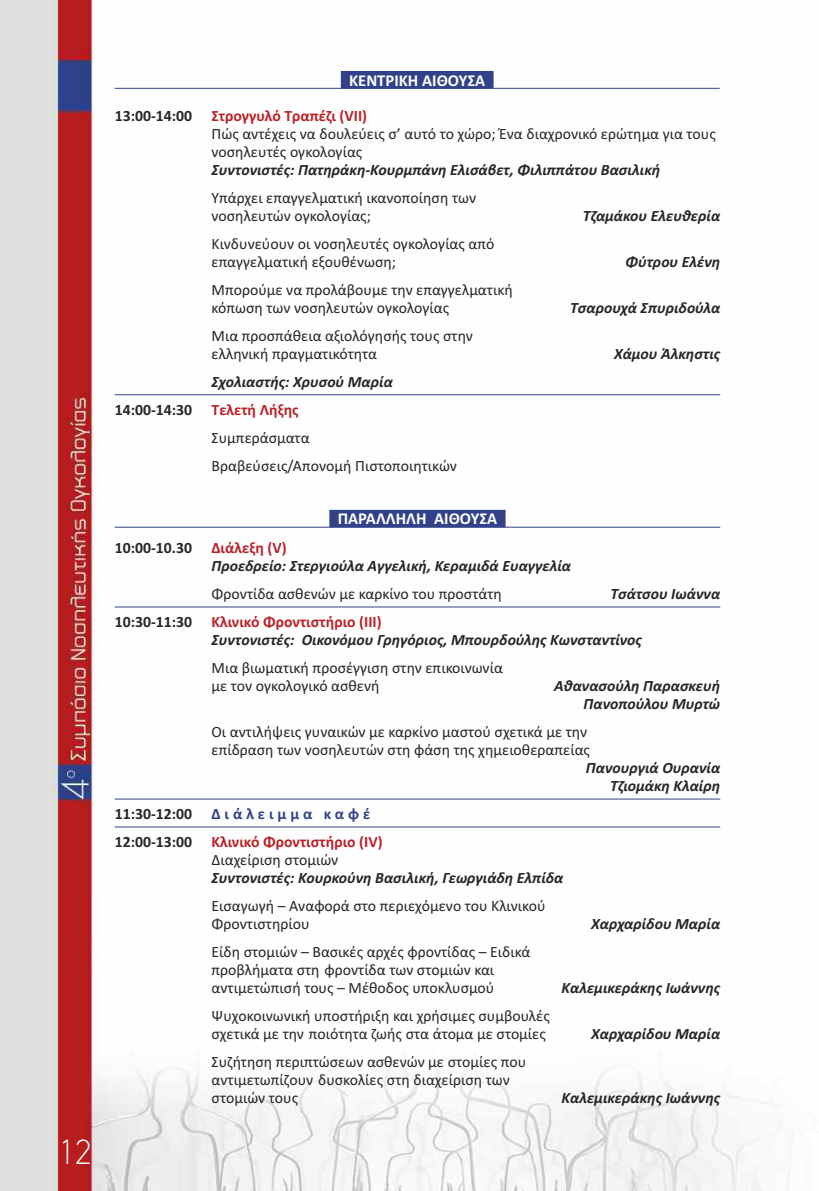
<style>
.page{position:relative;width:819px;height:1191px;background:#fff}
.page>*{position:absolute;margin:0;border:0;box-sizing:border-box;transform-origin:0 0}
.t1{font:100 35px "PF Din Text";color:#fff}
.t2{font:700 16.62px "Calibri";color:#fff}
.t3{font:15.75px/18px "Calibri";color:#272526}
.t4{font:italic 700 15.75px/18px "Calibri";color:#272526}
.t5{font:700 15.75px/28px "Calibri";color:#ba2228}
.t6{font:700 15.75px "Calibri";color:#272526}
.s1{color:#32428a}
.s2{font-weight:700}
.s3{font-weight:700;color:#ba2228}
.s4{color:#ba2228}
.s5{font-style:normal}
.s6{font-style:normal;color:#ba2228}
.s7{color:#272526}
</style>
<div class="page">
<img style="left:0;top:0;width:793px;height:1191px">
<hr style="left:115px;top:394px;width:605px;height:1px;background:#32428a">
<div style="left:329px;top:510px;width:176px;height:17px;background:#32428a"></div>
<hr style="left:115px;top:527px;width:605px;height:1px;background:#32428a">
<hr style="left:115px;top:606px;width:605px;height:1px;background:#32428a">
<hr style="left:115px;top:798px;width:605px;height:1px;background:#32428a">
<hr style="left:115px;top:826px;width:605px;height:1px;background:#32428a">
<div style="left:341px;top:71px;width:152px;height:17px;background:#32428a"></div>
<hr style="left:115px;top:88px;width:604px;height:1px;background:#32428a">
<h1 class="t1" style="left:60px;top:1131px;width:33px">12</h1>
<p class="t2" style="left:341px;top:70px;width:154px"><span class="s1">&lt;</span>ΚΕΝΤΡΙΚΗ ΑΙΘΟΥΣΑ<span class="s1">&gt;</span></p>
<p class="t3" style="left:211px;top:106px;width:506px;text-indent:-97px"><span class="s2">13:00-14:00</span> <span class="s3">Στρογγυλό Τραπέζι (VII)<br></span>Πώς αντέχεις να δουλεύεις σ’ αυτό το χώρο; Ένα διαχρονικό ερώτημα για τους νοσηλευτές ογκολογίας</p>
<p class="t4" style="left:211px;top:161px;width:450px">Συντονιστές: Πατηράκη-Κουρμπάνη Ελισάβετ, Φιλιππάτου Βασιλική</p>
<p class="t3" style="left:211px;top:189px;width:266px">Υπάρχει επαγγελματική ικανοποίηση των νοσηλευτών ογκολογίας;</p>
<p class="t4" style="left:583px;top:207px;width:139px">Τζαμάκου Ελευθερία</p>
<p class="t3" style="left:211px;top:234px;width:284px">Κινδυνεύουν οι νοσηλευτές ογκολογίας από επαγγελματική εξουθένωση;</p>
<p class="t3" style="left:211px;top:280px;width:303px">Μπορούμε να προλάβουμε την επαγγελματική κόπωση των νοσηλευτών ογκολογίας</p>
<p class="t3" style="left:211px;top:326px;width:263px">Μια προσπάθεια αξιολόγησής τους στην ελληνική πραγματικότητα</p>
<p class="t4" style="left:211px;top:372px;width:183px">Σχολιαστής: Χρυσού Μαρία</p>
<p class="t6" style="left:115px;top:400px;width:185px">14:00-14:30 <span class="s4">Τελετή Λήξης</span></p>
<p class="t3" style="left:211px;top:428px;width:100px">Συµπεράσµατα</p>
<p class="t3" style="left:211px;top:456px;width:247px">Βραβεύσεις/Απονοµή Πιστοποιητικών</p>
<p class="t4" style="left:625px;top:253px;width:96px">Φύτρου Ελένη</p>
<p class="t4" style="left:570px;top:298px;width:152px">Τσαρουχά Σπυριδούλα</p>
<p class="t4" style="left:614px;top:344px;width:108px">Χάμου Άλκηστις</p>
<p class="t2" style="left:329px;top:509px;width:178px"><span class="s1">&lt;</span>ΠΑΡΑΛΛΗΛΗ ΑΙΘΟΥΣΑ<span class="s1">&gt;</span></p>
<p class="t4" style="left:211px;top:539px;width:361px;text-indent:-97px"><span class="s5">10:00-10.30</span> <span class="s6">Διάλεξη (V)<br></span>Προεδρείο: Στεργιούλα Αγγελική, Κεραμιδά Ευαγγελία</p>
<p class="t3" style="left:211px;top:585px;width:292px">Φροντίδα ασθενών με καρκίνο του προστάτη</p>
<p class="t4" style="left:610px;top:585px;width:111px">Τσάτσου Ιωάννα</p>
<p class="t4" style="left:211px;top:612px;width:432px;text-indent:-97px"><span class="s5">10:30-11:30</span> <span class="s6">Κλινικό Φροντιστήριο (ΙΙΙ)<br></span>Συντονιστές: Οικονόμου Γρηγόριος, Μπουρδούλης Κωνσταντίνος</p>
<p class="t3" style="left:211px;top:658px;width:293px">Μια βιωματική προσέγγιση στην επικοινωνία με τον ογκολογικό ασθενή</p>
<p class="t4" style="left:554px;top:676px;width:167px;text-align:right">Αθανασούλη Παρασκευή<br>Πανοπούλου Μυρτώ</p>
<p class="t3" style="left:211px;top:722px;width:380px">Οι αντιλήψεις γυναικών με καρκίνο μαστού σχετικά με την επίδραση των νοσηλευτών στη φάση της χημειοθεραπείας</p>
<p class="t4" style="left:586px;top:759px;width:136px;text-align:right">Πανουργιά Ουρανία<br>Τζιομάκη Κλαίρη</p>
<p class="t5" style="left:115px;top:799px;width:269px"><span class="s7">11:30-12:00</span> <span class="s1">∆ιάλειµµα καφέ<br></span><span class="s7">12:00-13:00</span> Κλινικό Φροντιστήριο (ΙV)</p>
<p class="t3" style="left:211px;top:850px;width:128px">Διαχείριση στομιών</p>
<p class="t4" style="left:211px;top:868px;width:353px">Συντονιστές: Κουρκούνη Βασιλική, Γεωργιάδη Ελπίδα</p>
<p class="t3" style="left:211px;top:896px;width:335px">Εισαγωγή – Αναφορά στο περιεχόμενο του Κλινικού<br>Φροντιστηρίου</p>
<p class="t4" style="left:591px;top:914px;width:130px">Χαρχαρίδου Μαρία</p>
<p class="t3" style="left:211px;top:942px;width:320px">Είδη στομιών – Βασικές αρχές φροντίδας – Ειδικά προβλήματα στη φροντίδα των στομιών και αντιμετώπισή τους – Μέθοδος υποκλυσμού</p>
<p class="t3" style="left:211px;top:1006px;width:340px">Ψυχοκοινωνική υποστήριξη και χρήσιμες συμβουλές σχετικά με την ποιότητα ζωής στα άτομα με στομίες</p>
<p class="t3" style="left:211px;top:1052px;width:316px">Συζήτηση περιπτώσεων ασθενών με στομίες που αντιμετωπίζουν δυσκολίες στη διαχείριση των στομιών τους</p>
<p class="t4" style="left:561px;top:978px;width:160px">Καλεμικεράκης Ιωάννης</p>
<p class="t4" style="left:591px;top:1024px;width:130px">Χαρχαρίδου Μαρία</p>
<p class="t4" style="left:561px;top:1088px;width:160px">Καλεμικεράκης Ιωάννης</p>
</div>
